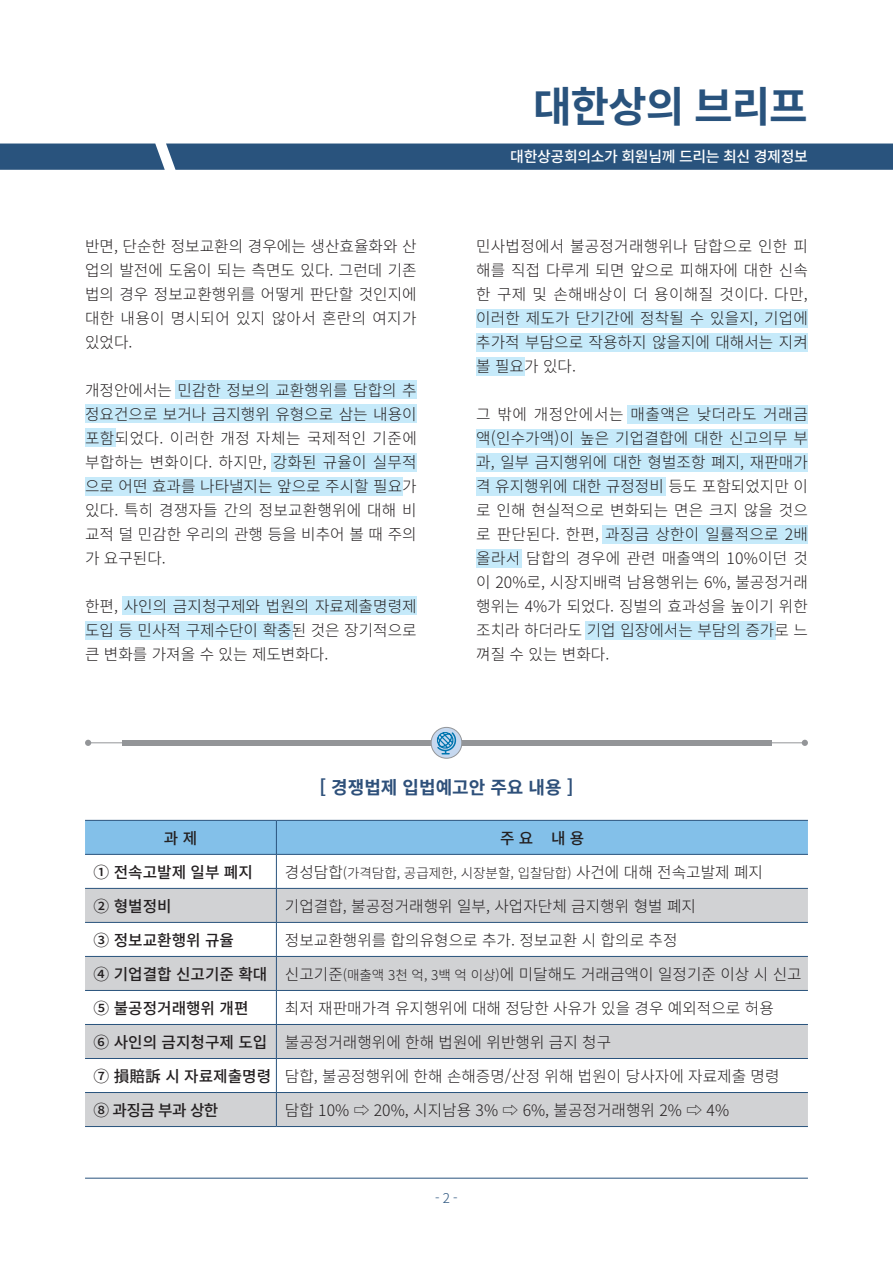
<style>
.page{position:relative;width:893px;height:1263px;background:#fff}
.page>*{position:absolute;margin:0;border:0;box-sizing:border-box;transform-origin:0 0}
.t1{font:700 42px "Source Han Sans K";letter-spacing:-.025em;color:#29537d}
.t2{font:700 18px "Noto Sans CJ Kkr";color:#2e507a}
.t3{font:300 15.75px/24px "Noto Sans CJ Kkr";color:#231f20;text-align:justify}
.t4{font:500 15.75px "Noto Sans CJ Kkr";color:#231f20}
.t5{font:500 15px "Source Han Sans K";letter-spacing:-.025em;color:#fff}
.t6{font:300 13.5px "Noto Sans CJ Kkr";color:#231f20}
.t7{font:300 13.5px "Noto Sans CJ Kkr";color:#29537d}
.s1{font-size:15.75px}
.s2{font-size:13.5px}
</style>
<div class="page">
<div style="left:476px;top:453px;width:332px;height:18px;background:#c6eafa"></div>
<div style="left:603px;top:525px;width:205px;height:18px;background:#c6eafa"></div>
<div style="left:585px;top:621px;width:190px;height:18px;background:#c6eafa"></div>
<div style="left:476px;top:357px;width:49px;height:18px;background:#c6eafa"></div>
<div style="left:85px;top:405px;width:332px;height:18px;background:#c6eafa"></div>
<div style="left:85px;top:477px;width:318px;height:18px;background:#c6eafa"></div>
<div style="left:85px;top:621px;width:207px;height:18px;background:#c6eafa"></div>
<div style="left:476px;top:429px;width:332px;height:18px;background:#c6eafa"></div>
<div style="left:476px;top:333px;width:332px;height:18px;background:#c6eafa"></div>
<div style="left:176px;top:381px;width:241px;height:18px;background:#c6eafa"></div>
<div style="left:271px;top:453px;width:146px;height:18px;background:#c6eafa"></div>
<div style="left:122px;top:597px;width:295px;height:18px;background:#c6eafa"></div>
<div style="left:628px;top:405px;width:180px;height:18px;background:#c6eafa"></div>
<div style="left:476px;top:309px;width:332px;height:18px;background:#c6eafa"></div>
<div style="left:476px;top:477px;width:189px;height:18px;background:#c6eafa"></div>
<div style="left:476px;top:549px;width:46px;height:18px;background:#c6eafa"></div>
<div style="left:85px;top:429px;width:31px;height:18px;background:#c6eafa"></div>
<div style="left:0;top:144px;width:893px;height:26px;background:#29537d"></div>
<hr style="left:85px;top:1178px;width:723px;height:1px;background:#29537d">
<svg style="left:85px;top:740px;width:6px;height:6px"></svg>
<svg style="left:802px;top:740px;width:6px;height:6px"></svg>
<hr style="left:88px;top:742px;width:717px;height:1px;background:#939598">
<div style="left:122px;top:740px;width:649px;height:5px;background:#939598"></div>
<svg style="left:431px;top:727px;width:31px;height:31px"></svg>
<div style="left:431px;top:727px;width:31px;height:31px;border:1px solid #939598;border-radius:50%"></div>
<svg style="left:435px;top:730px;width:21px;height:24px"></svg>
<div style="left:85px;top:821px;width:723px;height:33px;background:#83c0e9"></div>
<svg style="left:85px;top:889px;width:723px;height:237px;fill:#d1d2d4"></svg>
<hr style="left:85px;top:854px;width:191px;height:1px;background:#29537d">
<hr style="left:276px;top:854px;width:532px;height:1px;background:#29537d">
<hr style="left:85px;top:888px;width:191px;height:1px;background:#29537d">
<hr style="left:276px;top:888px;width:532px;height:1px;background:#29537d">
<hr style="left:85px;top:922px;width:191px;height:1px;background:#29537d">
<hr style="left:276px;top:922px;width:532px;height:1px;background:#29537d">
<hr style="left:85px;top:956px;width:191px;height:1px;background:#29537d">
<hr style="left:276px;top:956px;width:532px;height:1px;background:#29537d">
<hr style="left:85px;top:990px;width:191px;height:1px;background:#29537d">
<hr style="left:276px;top:990px;width:532px;height:1px;background:#29537d">
<hr style="left:85px;top:1024px;width:191px;height:1px;background:#29537d">
<hr style="left:276px;top:1024px;width:532px;height:1px;background:#29537d">
<hr style="left:85px;top:1058px;width:191px;height:1px;background:#29537d">
<hr style="left:276px;top:1058px;width:532px;height:1px;background:#29537d">
<hr style="left:85px;top:1092px;width:191px;height:1px;background:#29537d">
<hr style="left:276px;top:1092px;width:532px;height:1px;background:#29537d">
<hr style="left:85px;top:1126px;width:191px;height:1px;background:#29537d">
<hr style="left:276px;top:1126px;width:532px;height:1px;background:#29537d">
<hr style="left:85px;top:820px;width:191px;height:1px;background:#29537d">
<hr style="left:276px;top:820px;width:532px;height:1px;background:#29537d">
<hr style="left:276px;top:821px;width:1px;height:33px;background:#29537d">
<hr style="left:276px;top:854px;width:1px;height:34px;background:#29537d">
<hr style="left:276px;top:888px;width:1px;height:34px;background:#29537d">
<hr style="left:276px;top:922px;width:1px;height:34px;background:#29537d">
<hr style="left:276px;top:957px;width:1px;height:33px;background:#29537d">
<hr style="left:276px;top:991px;width:1px;height:33px;background:#29537d">
<hr style="left:276px;top:1025px;width:1px;height:33px;background:#29537d">
<hr style="left:276px;top:1059px;width:1px;height:33px;background:#29537d">
<hr style="left:276px;top:1093px;width:1px;height:33px;background:#29537d">
<p class="t3" style="left:85px;top:235px;width:333px">반면, 단순한 정보교환의 경우에는 생산효율화와 산 업의 발전에 도움이 되는 측면도 있다. 그런데 기존 법의 경우 정보교환행위를 어떻게 판단할 것인지에 대한 내용이 명시되어 있지 않아서 혼란의 여지가 있었다.</p>
<p class="t3" style="left:85px;top:379px;width:333px">개정안에서는 민감한 정보의 교환행위를 담합의 추 정요건으로 보거나 금지행위 유형으로 삼는 내용이 포함되었다. 이러한 개정 자체는 국제적인 기준에 부합하는 변화이다. 하지만, 강화된 규율이 실무적 으로 어떤 효과를 나타낼지는 앞으로 주시할 필요가 있다. 특히 경쟁자들 간의 정보교환행위에 대해 비 교적 덜 민감한 우리의 관행 등을 비추어 볼 때 주의 가 요구된다.</p>
<p class="t3" style="left:85px;top:595px;width:333px">한편, 사인의 금지청구제와 법원의 자료제출명령제 도입 등 민사적 구제수단이 확충된 것은 장기적으로 큰 변화를 가져올 수 있는 제도변화다.</p>
<p class="t1" style="left:533px;top:83px;width:276px">대한상의 브리프</p>
<p class="t5" style="left:510px;top:148px;width:299px">대한상공회의소가 회원님께 드리는 최신 경제정보</p>
<p class="t3" style="left:476px;top:235px;width:333px">민사법정에서 불공정거래행위나 담합으로 인한 피 해를 직접 다루게 되면 앞으로 피해자에 대한 신속 한 구제 및 손해배상이 더 용이해질 것이다. 다만, 이러한 제도가 단기간에 정착될 수 있을지, 기업에 추가적 부담으로 작용하지 않을지에 대해서는 지켜 볼 필요가 있다.</p>
<p class="t3" style="left:476px;top:403px;width:333px">그 밖에 개정안에서는 매출액은 낮더라도 거래금 액(인수가액)이 높은 기업결합에 대한 신고의무 부 과, 일부 금지행위에 대한 형벌조항 폐지, 재판매가 격 유지행위에 대한 규정정비 등도 포함되었지만 이 로 인해 현실적으로 변화되는 면은 크지 않을 것으 로 판단된다. 한편, 과징금 상한이 일률적으로 2배 올라서 담합의 경우에 관련 매출액의 10%이던 것 이 20%로, 시장지배력 남용행위는 6%, 불공정거래 행위는 4%가 되었다. 징벌의 효과성을 높이기 위한 조치라 하더라도 기업 입장에서는 부담의 증가로 느 껴질 수 있는 변화다.</p>
<p class="t2" style="left:319px;top:777px;width:256px">[ 경쟁법제 입법예고안 주요 내용 ]</p>
<p class="t4" style="left:164px;top:830px;width:35px">과 제</p>
<p class="t4" style="left:500px;top:830px;width:86px">주 요 내 용</p>
<p class="t4" style="left:94px;top:864px;width:161px">① 전속고발제 일부 폐지</p>
<p class="t6" style="left:285px;top:866px;width:480px"><span class="s1">경성담합</span>(가격담합, 공급제한, 시장분할, 입찰담합) <span class="s1">사건에 대해 전속고발제 폐지</span></p>
<p class="t4" style="left:94px;top:898px;width:80px">② 형벌정비</p>
<p class="t3" style="left:285px;top:895px;width:413px">기업결합, 불공정거래행위 일부, 사업자단체 금지행위 형벌 폐지</p>
<p class="t4" style="left:94px;top:932px;width:142px">③ 정보교환행위 규율</p>
<p class="t3" style="left:285px;top:929px;width:394px">정보교환행위를 합의유형으로 추가. 정보교환 시 합의로 추정</p>
<p class="t4" style="left:94px;top:966px;width:175px">④ 기업결합 신고기준 확대</p>
<p class="t3" style="left:285px;top:963px;width:518px">신고기준<span class="s2">(매출액 3천 억, 3백 억 이상)</span>에 미달해도 거래금액이 일정기준 이상 시 신고</p>
<p class="t4" style="left:94px;top:1000px;width:156px">⑤ 불공정거래행위 개편</p>
<p class="t3" style="left:285px;top:997px;width:490px">최저 재판매가격 유지행위에 대해 정당한 사유가 있을 경우 예외적으로 허용</p>
<p class="t4" style="left:94px;top:1034px;width:175px">⑥ 사인의 금지청구제 도입</p>
<p class="t3" style="left:285px;top:1031px;width:328px">불공정거래행위에 한해 법원에 위반행위 금지 청구</p>
<p class="t4" style="left:94px;top:1068px;width:179px">⑦ 損賠訴 시 자료제출명령</p>
<p class="t3" style="left:285px;top:1065px;width:496px">담합, 불공정행위에 한해 손해증명/산정 위해 법원이 당사자에 자료제출 명령</p>
<p class="t4" style="left:94px;top:1102px;width:126px">⑧ 과징금 부과 상한</p>
<p class="t3" style="left:285px;top:1099px;width:446px">담합 10% ⇨ 20%, 시지남용 3% ⇨ 6%, 불공정거래행위 2% ⇨ 4%</p>
<p class="t7" style="left:435px;top:1190px;width:24px">- 2 -</p>
</div>
